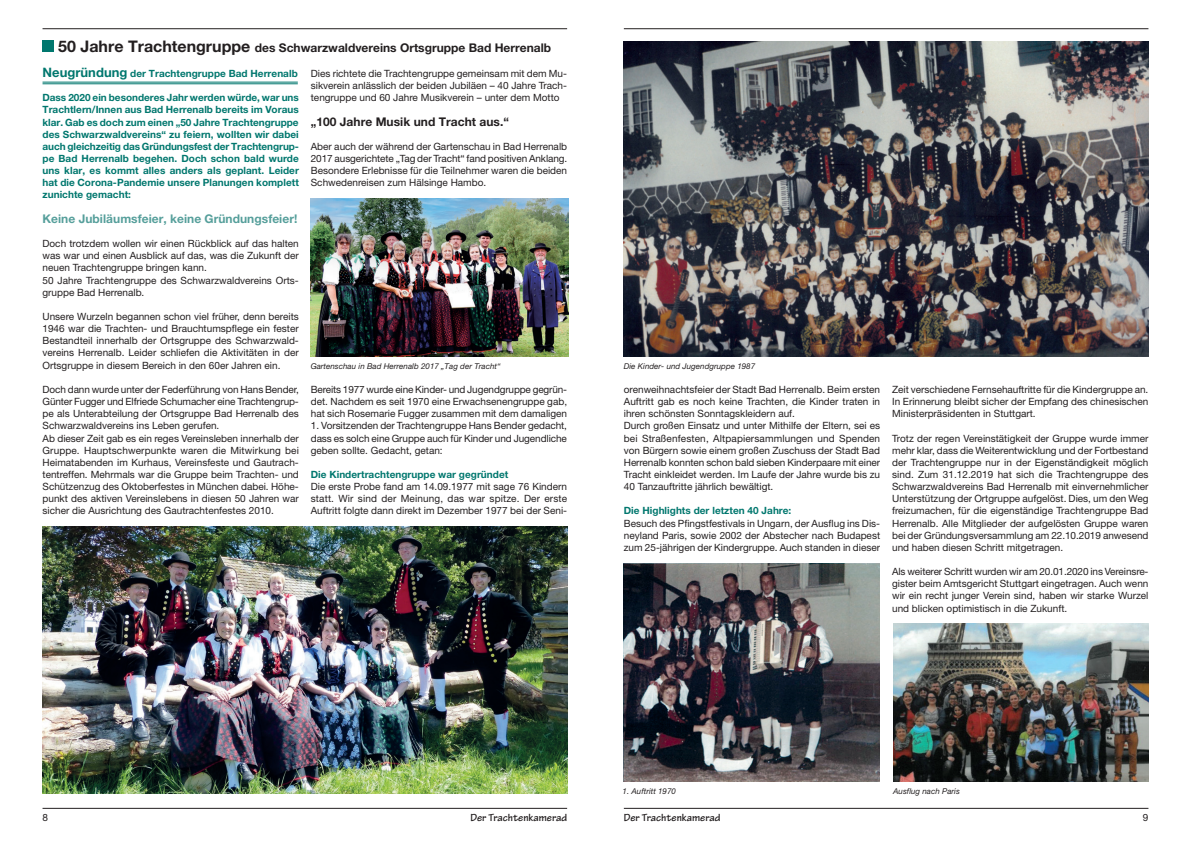
<style>
.page{position:relative;width:1191px;height:842px;background:#fff}
.page>*{position:absolute;margin:0;border:0;box-sizing:border-box;transform-origin:0 0}
.t1{font:700 12px "Helvetica Neue 75";color:#231f20}
.t2{font:700 12px "Helvetica Neue 75";letter-spacing:.005em;color:#569f9b}
.t3{font:700 11px "Tekton Pro";color:#231f20}
.t4{font:10px/12.2px "Helvetica Neue";color:#231f20;text-align:justify}
.t5{font:700 10px/12.2px "Helvetica Neue 75";letter-spacing:.005em;color:#00776e;text-align:justify}
.t6{font:10px "Helvetica Neue 55";color:#231f20}
.t7{font:italic 8px "Helvetica Neue 56";letter-spacing:.005em;color:#231f20}
.s1{font-size:16px}
.s2{font-size:13px}
</style>
<div class="page">
<hr style="left:43px;top:808px;width:524px;height:1px;background:#231f20">
<hr style="left:624px;top:808px;width:524px;height:1px;background:#231f20">
<hr style="left:43px;top:28px;width:524px;height:1px;background:#231f20">
<hr style="left:624px;top:28px;width:524px;height:1px;background:#231f20">
<hr style="left:43px;top:82px;width:255px;height:1px;background:#00776e">
<hr style="left:43px;top:84px;width:255px;height:1px;background:#00776e">
<div style="left:43px;top:41px;width:11px;height:11px;background:#00776e"></div>
<img style="left:43px;top:526px;width:524px;height:268px">
<img style="left:624px;top:41px;width:524px;height:315px">
<img style="left:311px;top:198px;width:257px;height:158px">
<img style="left:624px;top:563px;width:255px;height:219px">
<img style="left:893px;top:624px;width:255px;height:158px">
<p class="t1" style="left:58px;top:40px;width:494px"><span class="s1">50 Jahre Trachtengruppe</span> des Schwarzwaldvereins Ortsgruppe Bad Herrenalb</p>
<p class="t5" style="left:43px;top:67px;width:257px"><span class="s2">Neugründung</span> der Trachtengruppe Bad Herrenalb</p>
<p class="t5" style="left:43px;top:91px;width:258px">Dass 2020 ein besonderes Jahr werden würde, war uns Trachtlern/Innen aus Bad Herrenalb bereits im Voraus klar. Gab es doch zum einen „50 Jahre Trachtengruppe des Schwarzwaldvereins“ zu feiern, wollten wir dabei auch gleichzeitig das Gründungsfest der Trachtengrup&shy;pe Bad Herrenalb begehen. Doch schon bald wurde uns klar, es kommt alles anders als geplant. Leider hat die Corona-Pandemie unsere Planungen komplett zunichte gemacht:</p>
<p class="t2" style="left:43px;top:211px;width:256px">Keine Jubiläumsfeier, keine Gründungsfeier!</p>
<p class="t4" style="left:43px;top:237px;width:258px;text-align:left">Doch trotzdem wollen wir einen Rückblick auf das halten was war und einen Ausblick auf das, was die Zukunft der neuen Trachtengruppe bringen kann.<br>50 Jahre Trachtengruppe des Schwarzwaldvereins Orts&shy;gruppe Bad Herrenalb.</p>
<p class="t4" style="left:43px;top:310px;width:258px">Unsere Wurzeln begannen schon viel früher, denn bereits 1946 war die Trachten- und Brauchtumspflege ein fester Bestandteil innerhalb der Ortsgruppe des Schwarzwald&shy;vereins Herrenalb. Leider schliefen die Aktivitäten in der Ortsgruppe in diesem Bereich in den 60er Jahren ein.</p>
<p class="t4" style="left:43px;top:383px;width:258px;text-align:left">Doch dann wurde unter der Federführung von Hans Bender, Günter Fugger und Elfriede Schumacher eine Trachtengrup&shy;pe als Unterabteilung der Ortsgruppe Bad Herrenalb des Schwarzwaldvereins ins Leben gerufen.<br>Ab dieser Zeit gab es ein reges Vereinsleben innerhalb der Gruppe. Hauptschwerpunkte waren die Mitwirkung bei Heimatabenden im Kurhaus, Vereinsfeste und Gautrach&shy;tentreffen. Mehrmals war die Gruppe beim Trachten- und Schützenzug des Oktoberfestes in München dabei. Höhe&shy;punkt des aktiven Vereinslebens in diesen 50 Jahren war sicher die Ausrichtung des Gautrachtenfestes 2010.</p>
<p class="t4" style="left:311px;top:67px;width:258px">Dies richtete die Trachtengruppe gemeinsam mit dem Mu&shy;sikverein anlässlich der beiden Jubiläen – 40 Jahre Trach&shy;tengruppe und 60 Jahre Musikverein – unter dem Motto</p>
<p class="t1" style="left:311px;top:114px;width:200px">„100 Jahre Musik und Tracht aus.“</p>
<p class="t4" style="left:311px;top:140px;width:258px">Aber auch der während der Gartenschau in Bad Herrenalb 2017 ausgerichtete „Tag der Tracht“ fand positiven Anklang.<br>Besondere Erlebnisse für die Teilnehmer waren die beiden Schwedenreisen zum Hälsinge Hambo.</p>
<p class="t7" style="left:311px;top:361px;width:191px">Gartenschau in Bad Herrenalb 2017 „Tag der Tracht“</p>
<p class="t4" style="left:311px;top:383px;width:258px">Bereits 1977 wurde eine Kinder- und Jugendgruppe gegrün&shy;det. Nachdem es seit 1970 eine Erwachsenengruppe gab, hat sich Rosemarie Fugger zusammen mit dem damaligen</p>
<p class="t4" style="left:311px;top:419px;width:258px">1. Vorsitzenden der Trachtengruppe Hans Bender gedacht, dass es solch eine Gruppe auch für Kinder und Jugendliche geben sollte. Gedacht, getan:</p>
<p class="t5" style="left:311px;top:468px;width:199px">Die Kindertrachtengruppe war gegründet</p>
<p class="t4" style="left:311px;top:480px;width:258px">Die erste Probe fand am 14.09.1977 mit sage 76 Kindern statt. Wir sind der Meinung, das war spitze. Der erste Auftritt folgte dann direkt im Dezember 1977 bei der Seni-</p>
<p class="t7" style="left:624px;top:361px;width:133px">Die Kinder- und Jugendgruppe 1987</p>
<p class="t4" style="left:624px;top:383px;width:258px;text-align:left">orenweihnachtsfeier der Stadt Bad Herrenalb. Beim ersten Auftritt gab es noch keine Trachten, die Kinder traten in ihren schönsten Sonntagskleidern auf.<br>Durch großen Einsatz und unter Mithilfe der Eltern, sei es bei Straßenfesten, Altpapiersammlungen und Spenden von Bürgern sowie einem großen Zuschuss der Stadt Bad Herrenalb konnten schon bald sieben Kinderpaare mit einer Tracht einkleidet werden. Im Laufe der Jahre wurde bis zu 40 Tanzauftritte jährlich bewältigt.</p>
<p class="t5" style="left:624px;top:504px;width:169px">Die Highlights der letzten 40 Jahre:</p>
<p class="t4" style="left:624px;top:517px;width:258px">Besuch des Pfingstfestivals in Ungarn, der Ausflug ins Dis&shy;neyland Paris, sowie 2002 der Abstecher nach Budapest zum 25-jährigen der Kindergruppe. Auch standen in dieser</p>
<p class="t4" style="left:892px;top:383px;width:258px">Zeit verschiedene Fernsehauftritte für die Kindergruppe an.<br>In Erinnerung bleibt sicher der Empfang des chinesischen Ministerpräsidenten in Stuttgart.</p>
<p class="t4" style="left:892px;top:432px;width:258px">Trotz der regen Vereinstätigkeit der Gruppe wurde immer mehr klar, dass die Weiterentwicklung und der Fortbestand der Trachtengruppe nur in der Eigenständigkeit möglich sind. Zum 31.12.2019 hat sich die Trachtengruppe des Schwarzwaldvereins Bad Herrenalb mit einvernehmlicher Unterstützung der Ortgruppe aufgelöst. Dies, um den Weg freizumachen, für die eigenständige Trachtengruppe Bad Herrenalb. Alle Mitglieder der aufgelösten Gruppe waren bei der Gründungsversammlung am 22.10.2019 anwesend und haben diesen Schritt mitgetragen.</p>
<p class="t4" style="left:892px;top:565px;width:258px">Als weiterer Schritt wurden wir am 20.01.2020 ins Vereinsre&shy;gister beim Amtsgericht Stuttgart eingetragen. Auch wenn wir ein recht junger Verein sind, haben wir starke Wurzel und blicken optimistisch in die Zukunft.</p>
<p class="t7" style="left:622px;top:786px;width:55px">1. Auftritt 1970</p>
<p class="t7" style="left:893px;top:786px;width:68px">Ausflug nach Paris</p>
<p class="t6" style="left:43px;top:812px;width:7px">8</p>
<p class="t3" style="left:470px;top:811px;width:98px">Der Trachtenkamerad</p>
<p class="t3" style="left:624px;top:811px;width:98px">Der Trachtenkamerad</p>
<p class="t6" style="left:1142px;top:812px;width:7px">9</p>
</div>
